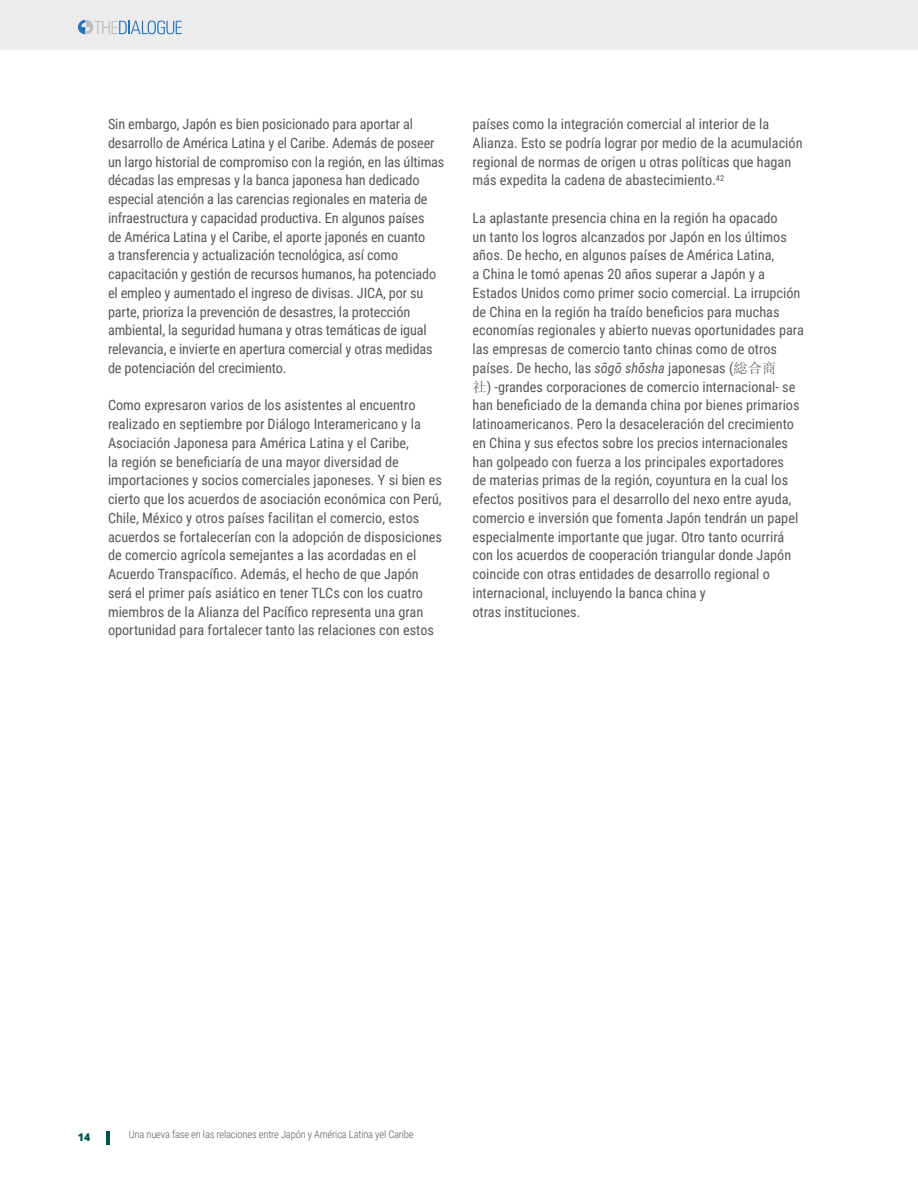
<style>
.page{position:relative;width:918px;height:1188px;background:#fff}
.page>*{position:absolute;margin:0;border:0;box-sizing:border-box;transform-origin:0 0}
.Body_Text{font:14.25px/18.8px "Roboto Condensed";color:#57585a}
.t1{font:300 10.5px "Roboto Condensed";letter-spacing:-.015em;color:#57585a}
.t2{font:800 10.5px "Open Sans";color:#005245}
.s1{font-style:italic}
.s2{font-family:"Sim Sun"}
</style>
<div class="page">
<div style="left:0;top:0;width:918px;height:50px;background:#ececed"></div>
<hr style="left:106px;top:1131px;width:3px;height:14px;background:#005245">
<svg style="left:78px;top:20px;width:104px;height:14px"></svg>
<p class="Body_Text" style="left:108px;top:114px;width:338px">Sin embargo, Japón es bien posicionado para aportar al desarrollo de América Latina y el Caribe. Además de poseer un largo historial de compromiso con la región, en las últimas décadas las empresas y la banca japonesa han dedicado especial atención a las carencias regionales en materia de infraestructura y capacidad productiva. En algunos países<br>de América Latina y el Caribe, el aporte japonés en cuanto<br>a transferencia y actualización tecnológica, así como capacitación y gestión de recursos humanos, ha potenciado el empleo y aumentado el ingreso de divisas. JICA, por su parte, prioriza la prevención de desastres, la protección ambiental, la seguridad humana y otras temáticas de igual relevancia, e invierte en apertura comercial y otras medidas de potenciación del crecimiento.</p>
<p class="Body_Text" style="left:108px;top:395px;width:336px">Como expresaron varios de los asistentes al encuentro realizado en septiembre por Diálogo Interamericano y la Asociación Japonesa para América Latina y el Caribe,<br>la región se beneficiaría de una mayor diversidad de importaciones y socios comerciales japoneses. Y si bien es cierto que los acuerdos de asociación económica con Perú, Chile, México y otros países facilitan el comercio, estos acuerdos se fortalecerían con la adopción de disposiciones de comercio agrícola semejantes a las acordadas en el Acuerdo Transpacífico. Además, el hecho de que Japón será el primer país asiático en tener TLCs con los cuatro miembros de la Alianza del Pacífico representa una gran oportunidad para fortalecer tanto las relaciones con estos</p>
<p class="Body_Text" style="left:472px;top:114px;width:332px">países como la integración comercial al interior de la Alianza. Esto se podría lograr por medio de la acumulación regional de normas de origen u otras políticas que hagan más expedita la cadena de abastecimiento.<sup>42</sup></p>
<p class="Body_Text" style="left:472px;top:208px;width:333px">La aplastante presencia china en la región ha opacado<br>un tanto los logros alcanzados por Japón en los últimos años. De hecho, en algunos países de América Latina,<br>a China le tomó apenas 20 años superar a Japón y a Estados Unidos como primer socio comercial. La irrupción de China en la región ha traído beneficios para muchas economías regionales y abierto nuevas oportunidades para las empresas de comercio tanto chinas como de otros países. De hecho, las <span class="s1">sōgō shōsha</span> japonesas (<span class="s2">総合商<br>社</span>) -grandes corporaciones de comercio internacional- se han beneficiado de la demanda china por bienes primarios latinoamericanos. Pero la desaceleración del crecimiento en China y sus efectos sobre los precios internacionales han golpeado con fuerza a los principales exportadores<br>de materias primas de la región, coyuntura en la cual los efectos positivos para el desarrollo del nexo entre ayuda, comercio e inversión que fomenta Japón tendrán un papel especialmente importante que jugar. Otro tanto ocurrirá con los acuerdos de cooperación triangular donde Japón coincide con otras entidades de desarrollo regional o internacional, incluyendo la banca china y<br>otras instituciones.</p>
<p class="t2" style="left:78px;top:1129px;width:14px">14</p>
<p class="t1" style="left:129px;top:1127px;width:286px">Una nueva fase en las relaciones entre Japón y América Latina yel Caribe</p>
</div>
